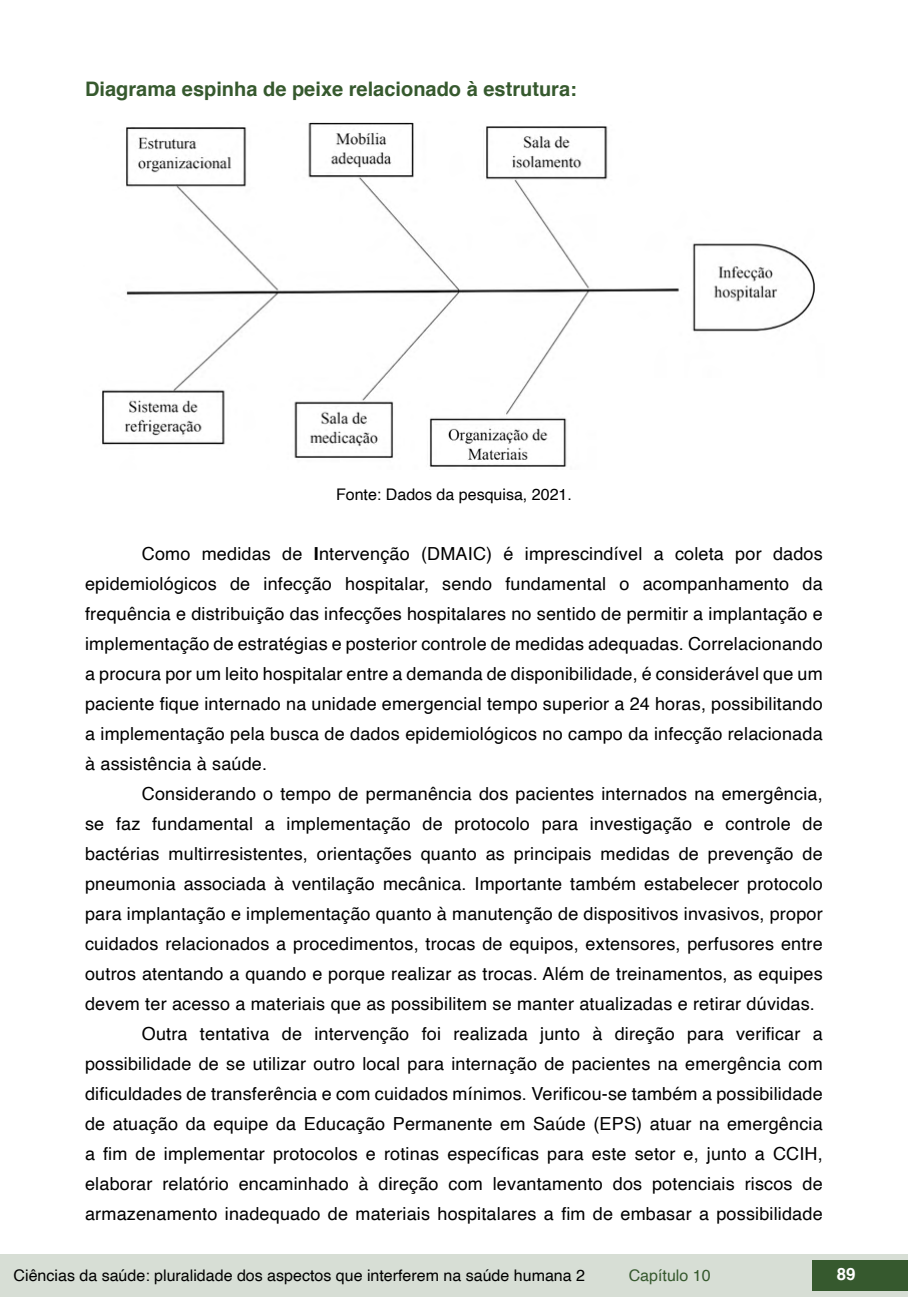
<style>
.page{position:relative;width:908px;height:1304px;background:#fff}
.page>*{position:absolute;margin:0;border:0;box-sizing:border-box;transform-origin:0 0}
.t1{font:700 20px "Helvetica";color:#36592e}
.t2{font:18px/30px "Helvetica";letter-spacing:.01em;color:#000;text-align:justify}
.t3{font:700 16.8px "Helvetica";color:#fff}
.t4{font:16px "Helvetica";color:#000}
.t5{font:16px "Helvetica";color:#36592e}
.s1{font-weight:700}
</style>
<div class="page">
<div style="left:0;top:1254px;width:906px;height:43px;background:#d7ded5"></div>
<div style="left:812px;top:1261px;width:95px;height:30px;background:#36592e"></div>
<img style="left:102px;top:122px;width:713px;height:345px">
<p class="t1" style="left:85px;top:73px;width:493px">Diagrama espinha de peixe relacionado à estrutura:</p>
<p class="t4" style="left:336px;top:482px;width:237px">Fonte: Dados da pesquisa, 2021.</p>
<p class="t2" style="left:85px;top:539px;width:738px;text-indent:57px">Como medidas de <span class="s1">I</span>ntervenção (DMAIC) é imprescindível a coleta por dados epidemiológicos de infecção hospitalar, sendo fundamental o acompanhamento da frequência e distribuição das infecções hospitalares no sentido de permitir a implantação e implementação de estratégias e posterior controle de medidas adequadas. Correlacionando a procura por um leito hospitalar entre a demanda de disponibilidade, é considerável que um paciente fique internado na unidade emergencial tempo superior a 24 horas, possibilitando a implementação pela busca de dados epidemiológicos no campo da infecção relacionada à assistência à saúde.</p>
<p class="t2" style="left:142px;top:779px;width:682px">Considerando o tempo de permanência dos pacientes internados na emergência,</p>
<p class="t2" style="left:85px;top:810px;width:738px">se faz fundamental a implementação de protocolo para investigação e controle de</p>
<p class="t2" style="left:85px;top:840px;width:738px">bactérias multirresistentes, orientações quanto as principais medidas de prevenção de</p>
<p class="t2" style="left:85px;top:870px;width:738px">pneumonia associada à ventilação mecânica. Importante também estabelecer protocolo</p>
<p class="t2" style="left:85px;top:900px;width:738px">para implantação e implementação quanto à manutenção de dispositivos invasivos, propor</p>
<p class="t2" style="left:85px;top:930px;width:738px">cuidados relacionados a procedimentos, trocas de equipos, extensores, perfusores entre</p>
<p class="t2" style="left:85px;top:960px;width:738px">outros atentando a quando e porque realizar as trocas. Além de treinamentos, as equipes</p>
<p class="t2" style="left:85px;top:990px;width:731px">devem ter acesso a materiais que as possibilitem se manter atualizadas e retirar dúvidas.</p>
<p class="t2" style="left:142px;top:1020px;width:682px">Outra tentativa de intervenção foi realizada junto à direção para verificar a</p>
<p class="t2" style="left:85px;top:1050px;width:738px">possibilidade de se utilizar outro local para internação de pacientes na emergência com</p>
<p class="t2" style="left:85px;top:1080px;width:738px">dificuldades de transferência e com cuidados mínimos. Verificou-se também a possibilidade</p>
<p class="t2" style="left:85px;top:1110px;width:738px">de atuação da equipe da Educação Permanente em Saúde (EPS) atuar na emergência</p>
<p class="t2" style="left:85px;top:1140px;width:738px">a fim de implementar protocolos e rotinas específicas para este setor e, junto a CCIH,</p>
<p class="t2" style="left:85px;top:1170px;width:738px">elaborar relatório encaminhado à direção com levantamento dos potenciais riscos de</p>
<p class="t2" style="left:85px;top:1200px;width:738px">armazenamento inadequado de materiais hospitalares a fim de embasar a possibilidade</p>
<p class="t4" style="left:14px;top:1263px;width:572px">Ciências da saúde: pluralidade dos aspectos que interferem na saúde humana 2</p>
<p class="t5" style="left:628px;top:1263px;width:83px">Capítulo 10</p>
<p class="t3" style="left:836px;top:1261px;width:20px">89</p>
</div>
